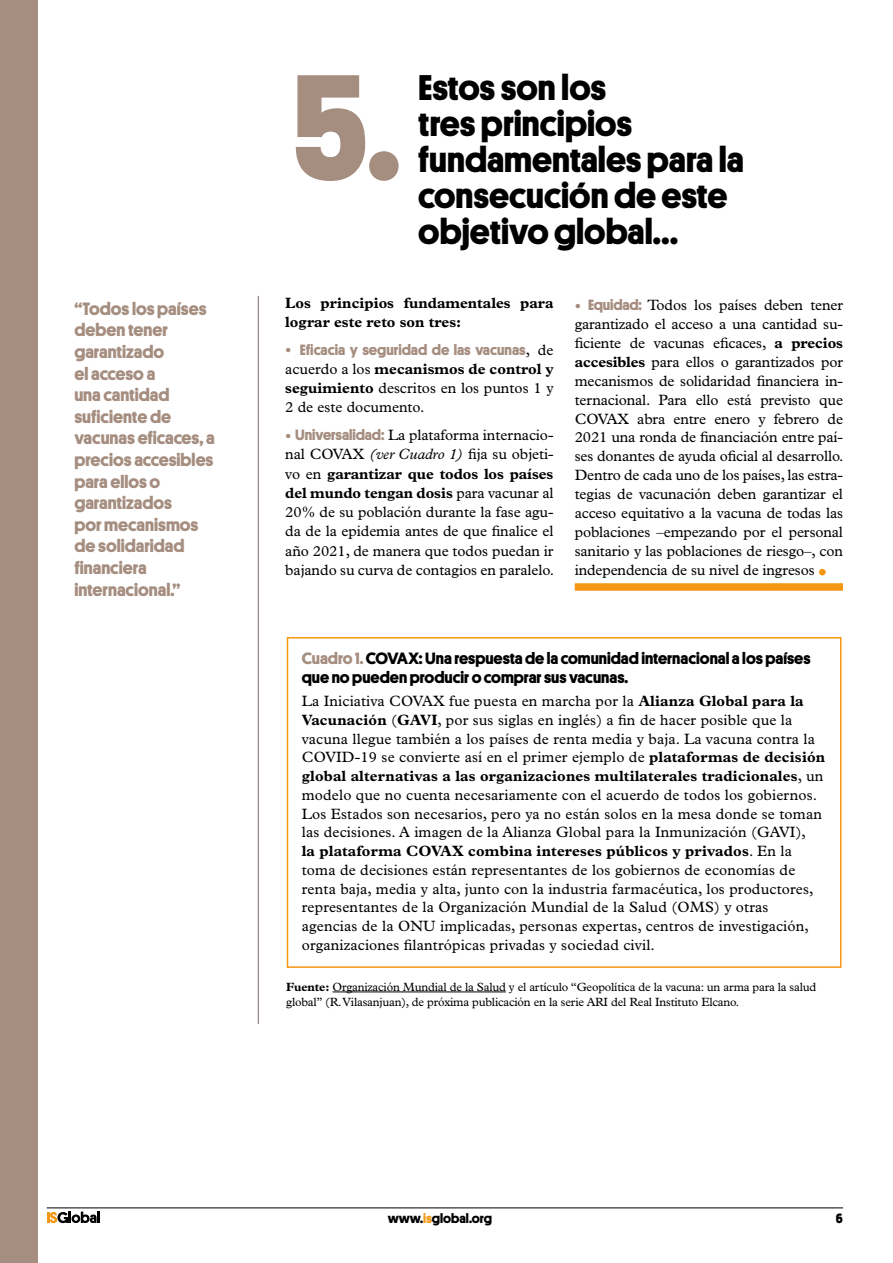
<style>
.page{position:relative;width:893px;height:1263px;background:#fff}
.page>*{position:absolute;margin:0;border:0;box-sizing:border-box;transform-origin:0 0}
.t1{font:700 150px "Platform";color:#a58e80}
.t2{font:54px "Plantin";color:#f49712}
.t3{font:700 36px/36px "Platform";color:#000}
.t4{font:700 18px/21.6px "Platform";color:#a58e80}
.t5{font:700 16.5px/18.8px "Platform";color:#000}
.t6{font:15px/18.9px "Plantin";letter-spacing:.01em;color:#000;text-align:justify}
.t7{font:700 15px/19.2px "Plantin";color:#000}
.t8{font:700 15px "Platform";color:#a58e80}
.t9{font:700 13.5px "Platform";color:#000}
.t10{font:12px/15px "Plantin";letter-spacing:-.015em;color:#000}
.s1{font-family:"Plantin";font-weight:400;font-size:18px}
.s2{font-family:"Plantin";font-weight:400;color:#000}
.s3{font-weight:700}
.s4{font-size:18px;color:#a58e80}
.s5{font-family:"Platform";font-weight:700;color:#a58e80}
.s6{font-style:italic}
.s7{color:#a58e80}
.s8{color:#f49712}
</style>
<div class="page">
<svg style="left:47px;top:1211px;width:53px;height:12px"></svg>
<hr style="left:47px;top:1207px;width:796px;height:1px;background:#000">
<div style="left:0;top:0;width:37px;height:1262px;background:#a58e80"></div>
<hr style="left:258px;top:296px;width:1px;height:728px;background:#867b77">
<div style="left:575px;top:583px;width:268px;height:8px;background:#f49712"></div>
<div style="left:287px;top:637px;width:554px;height:331px;border:2px solid #f49712"></div>
<hr style="left:332px;top:991px;width:174px;height:1px;background:#000">
<p class="t4" style="left:74px;top:297px;width:142px">“Todos los países deben tener garantizado<br>el acceso a<br>una cantidad suficiente de vacunas eficaces, a precios accesibles para ellos o garantizados<br>por mecanismos de solidaridad financiera internacional.”</p>
<h1 class="t1" style="left:291px;top:17px;width:112px">5.</h1>
<h3 class="t3" style="left:418px;top:67px;width:327px">Estos son los<br>tres principios fundamentales para la consecución de este objetivo global…</h3>
<p class="t7" style="left:285px;top:293px;width:270px">Los principios fundamentales para lograr este reto son tres:</p>
<p class="t8" style="left:285px;top:338px;width:270px"><span class="s1">•</span> Eficacia y seguridad de las vacunas<span class="s2">, de</span></p>
<p class="t6" style="left:285px;top:359px;width:270px">acuerdo a los <span class="s3">mecanismos de control y seguimiento</span> descritos en los puntos 1 y 2 de este documento.</p>
<p class="t6" style="left:285px;top:425px;width:270px"><span class="s4">•</span> <span class="s5">Universalidad:</span> La plataforma internacio&shy;nal COVAX <span class="s6">(ver Cuadro 1)</span> fija su objeti&shy;vo en <span class="s3">garantizar que todos los países del mundo tengan dosis</span> para vacunar al 20% de su población durante la fase agu&shy;da de la epidemia antes de que finalice el año 2021, de manera que todos puedan ir bajando su curva de contagios en paralelo.</p>
<p class="t6" style="left:575px;top:295px;width:270px"><span class="s4">•</span> <span class="s5">Equidad:</span> Todos los países deben tener garantizado el acceso a una cantidad su&shy;ficiente de vacunas eficaces, <span class="s3">a precios accesibles</span> para ellos o garantizados por mecanismos de solidaridad financiera in&shy;ternacional. Para ello está previsto que COVAX abra entre enero y febrero de 2021 una ronda de financiación entre paí&shy;ses donantes de ayuda oficial al desarrollo.<br>Dentro de cada uno de los países, las estra&shy;tegias de vacunación deben garantizar el acceso equitativo a la vacuna de todas las poblaciones –empezando por el personal sanitario y las poblaciones de riesgo–, con independencia de su nivel de ingresos</p>
<h2 class="t2" style="left:814px;top:526px;width:17px">.</h2>
<p class="t5" style="left:302px;top:648px;width:510px"><span class="s7">Cuadro 1.</span>COVAX: Una respuesta de la comunidad internacional a los países que no pueden producir o comprar sus vacunas.</p>
<p class="t6" style="left:302px;top:691px;width:525px;text-align:left">La Iniciativa COVAX fue puesta en marcha por la <span class="s3">Alianza Global para la Vacunación</span> (<span class="s3">GAVI</span>, por sus siglas en inglés) a fin de hacer posible que la vacuna llegue también a los países de renta media y baja. La vacuna contra la COVID-19 se convierte así en el primer ejemplo de <span class="s3">plataformas de decisión global alternativas a las organizaciones multilaterales tradicionales</span>, un modelo que no cuenta necesariamente con el acuerdo de todos los gobiernos.<br>Los Estados son necesarios, pero ya no están solos en la mesa donde se toman las decisiones. A imagen de la Alianza Global para la Inmunización (GAVI),<br><span class="s3">la plataforma COVAX combina intereses públicos y privados</span>. En la toma de decisiones están representantes de los gobiernos de economías de renta baja, media y alta, junto con la industria farmacéutica, los productores, representantes de la Organización Mundial de la Salud (OMS) y otras agencias de la ONU implicadas, personas expertas, centros de investigación, organizaciones filantrópicas privadas y sociedad civil.</p>
<p class="t10" style="left:286px;top:979px;width:532px"><span class="s3">Fuente:</span> Organización Mundial de la Salud y el artículo “Geopolítica de la vacuna: un arma para la salud global” (R. Vilasanjuan), de próxima publicación en la serie ARI del Real Instituto Elcano.</p>
<p class="t9" style="left:388px;top:1208px;width:106px">www.<span class="s8">is</span>global.org</p>
<p class="t9" style="left:836px;top:1208px;width:9px">6</p>
</div>
